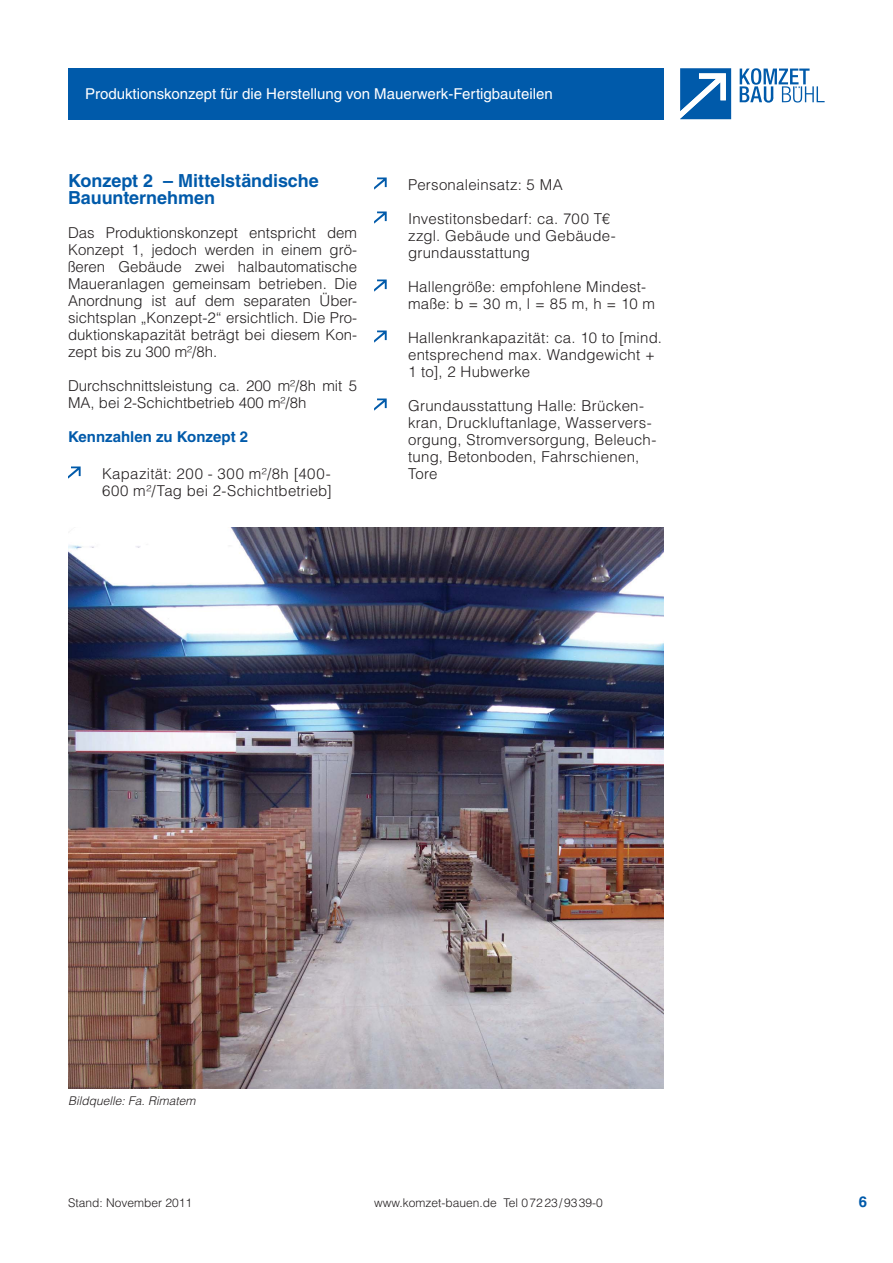
<style>
.page{position:relative;width:893px;height:1263px;background:#fff}
.page>*{position:absolute;margin:0;border:0;box-sizing:border-box;transform-origin:0 0}
.t1{font:700 18px/17px "Helvetica LT";color:#005aaa}
.t2{font:300 15px/17px "Helvetica LT";letter-spacing:.015em;color:#231f20}
.t3{font:15px "Helvetica LT";color:#fff}
.t4{font:700 15px "Helvetica LT";color:#005aaa}
.t5{font:300 12px "Helvetica LT";color:#231f20}
.t6{font:italic 300 12px "Helvetica LT";color:#231f20}
</style>
<div class="page">
<div style="left:68px;top:68px;width:595px;height:51px;background:#005aaa"></div>
<svg style="left:680px;top:68px;width:51px;height:51px"></svg>
<svg style="left:740px;top:68px;width:84px;height:35px"></svg>
<svg style="left:68px;top:467px;width:13px;height:11px"></svg>
<img style="left:68px;top:527px;width:595px;height:561px">
<svg style="left:374px;top:178px;width:13px;height:11px"></svg>
<svg style="left:374px;top:212px;width:13px;height:11px"></svg>
<svg style="left:374px;top:280px;width:13px;height:11px"></svg>
<svg style="left:374px;top:331px;width:13px;height:11px"></svg>
<svg style="left:374px;top:399px;width:13px;height:11px"></svg>
<p class="t3" style="left:85px;top:88px;width:469px">Produktionskonzept für die Herstellung von Mauerwerk-Fertigbauteilen</p>
<p class="t1" style="left:68px;top:174px;width:252px">Konzept 2 – Mittelständische<br>Bauunternehmen</p>
<p class="t2" style="left:68px;top:226px;width:291px;text-align:justify">Das Produktionskonzept entspricht dem Konzept 1, jedoch werden in einem grö&shy;ßeren Gebäude zwei halbautomatische Maueranlagen gemeinsam betrieben. Die Anordnung ist auf dem separaten Über&shy;sichtsplan „Konzept-2“ ersichtlich. Die Pro&shy;duktionskapazität beträgt bei diesem Kon&shy;zept bis zu 300 m²/8h.</p>
<p class="t2" style="left:68px;top:379px;width:291px">Durchschnittsleistung ca. 200 m²/8h mit 5<br>MA, bei 2-Schichtbetrieb 400 m²/8h</p>
<p class="t4" style="left:68px;top:432px;width:182px">Kennzahlen zu Konzept 2</p>
<p class="t2" style="left:102px;top:467px;width:231px">Kapazität: 200 - 300 m²/8h [400-<br>600 m²/Tag bei 2-Schichtbetrieb]</p>
<p class="t2" style="left:408px;top:178px;width:156px">Personaleinsatz: 5 MA</p>
<p class="t2" style="left:408px;top:212px;width:209px">Investitonsbedarf: ca. 700 T€ zzgl. Gebäude und Gebäude&shy;grundausstattung</p>
<p class="t2" style="left:408px;top:280px;width:248px">Hallengröße: empfohlene Mindest&shy;maße: b = 30 m, l = 85 m, h = 10 m</p>
<p class="t2" style="left:408px;top:331px;width:255px">Hallenkrankapazität: ca. 10 to [mind. entsprechend max. Wandgewicht +<br>1 to], 2 Hubwerke</p>
<p class="t2" style="left:408px;top:399px;width:250px">Grundausstattung Halle: Brücken&shy;kran, Druckluftanlage, Wasservers&shy;orgung, Stromversorgung, Beleuch&shy;tung, Betonboden, Fahrschienen,<br>Tore</p>
<p class="t6" style="left:68px;top:1097px;width:129px">Bildquelle: Fa. Rimatem</p>
<p class="t5" style="left:68px;top:1199px;width:125px">Stand: November 2011</p>
<p class="t5" style="left:374px;top:1199px;width:230px">www.komzet-bauen.de Tel 0 72 23 / 93 39-0</p>
<p class="t4" style="left:859px;top:1197px;width:10px">6</p>
</div>
